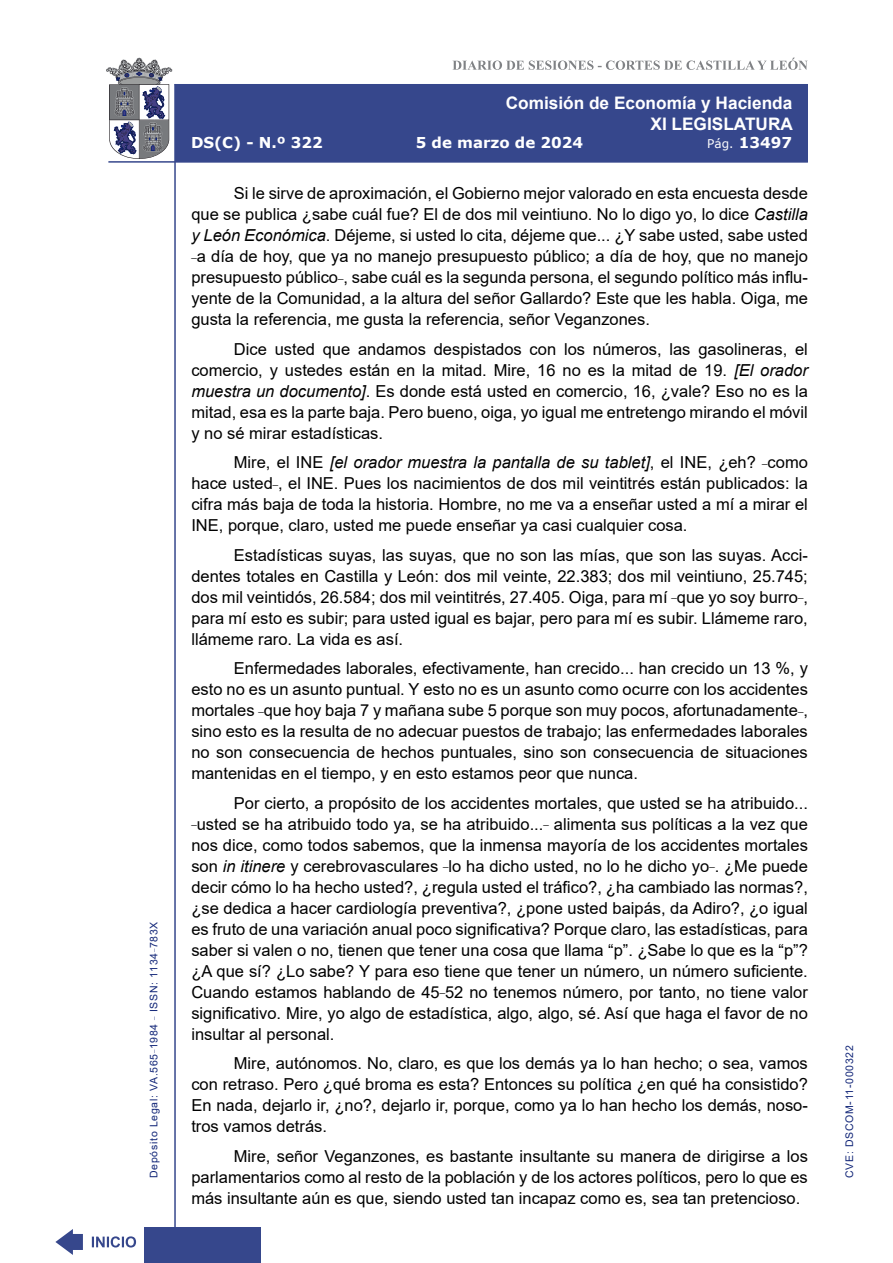
<style>
.page{position:relative;width:893px;height:1263px;background:#fff}
.page>*{position:absolute;margin:0;border:0;box-sizing:border-box;transform-origin:0 0}
.t1{font:700 17.25px/20.7px "Arial";color:#fff;text-align:right}
.t2{font:16.5px/21px "Arial";color:#000;text-align:justify}
.t3{font:700 15px "Verdana";color:#fff}
.t4{font:10.5px "Arial";letter-spacing:.065em;color:#122678}
.s1{font-weight:400;font-size:12px}
.s2{font-style:italic}
</style>
<div class="page">
<svg style="left:452px;top:58px;width:356px;height:12px"></svg>
<hr style="left:174px;top:84px;width:2px;height:1179px;background:#36478c">
<div style="left:144px;top:1227px;width:117px;height:36px;background:#36478c"></div>
<div style="left:175px;top:84px;width:633px;height:78px;background:#36478c"></div>
<hr style="left:108px;top:161px;width:700px;height:2px;background:#36478c">
<svg style="left:92px;top:1236px;width:44px;height:11px"></svg>
<svg style="left:55px;top:1229px;width:28px;height:26px"></svg>
<svg style="left:106px;top:58px;width:66px;height:101px"></svg>
<p class="t4" style="left:146px;top:1178px;width:258px;rotate:-90deg">Depósito Legal: VA.565<sup>_</sup>1984 <sup>_</sup> ISSN: 1134<sup>_</sup>783X</p>
<p class="t1" style="left:506px;top:93px;width:289px">Comisión de Economía y Hacienda<br>XI LEGISLATURA</p>
<p class="t3" style="left:191px;top:132px;width:133px">DS(C) - N.º 322</p>
<p class="t3" style="left:416px;top:132px;width:169px">5 de marzo de 2024</p>
<p class="t3" style="left:707px;top:132px;width:86px"><span class="s1">Pág.</span> 13497</p>
<p class="t2" style="left:191px;top:183px;width:618px;text-indent:43px">Si le sirve de aproximación, el Gobierno mejor valorado en esta encuesta desde que se publica ¿sabe cuál fue? El de dos mil veintiuno. No lo digo yo, lo dice <span class="s2">Castilla y León Económica</span>. Déjeme, si usted lo cita, déjeme que... ¿Y sabe usted, sabe usted <sup>_</sup>a día de hoy, que ya no manejo presupuesto público; a día de hoy, que no manejo presupuesto público<sup>_</sup>, sabe cuál es la segunda persona, el segundo político más influ&shy;yente de la Comunidad, a la altura del señor Gallardo? Este que les habla. Oiga, me gusta la referencia, me gusta la referencia, señor Veganzones.</p>
<p class="t2" style="left:191px;top:338px;width:618px;text-indent:43px">Dice usted que andamos despistados con los números, las gasolineras, el comercio, y ustedes están en la mitad. Mire, 16 no es la mitad de 19. <span class="s2">[El orador muestra un documento]</span>. Es donde está usted en comercio, 16, ¿vale? Eso no es la mitad, esa es la parte baja. Pero bueno, oiga, yo igual me entretengo mirando el móvil y no sé mirar estadísticas.</p>
<p class="t2" style="left:191px;top:452px;width:618px;text-indent:43px">Mire, el INE <span class="s2">[el orador muestra la pantalla de su tablet]</span>, el INE, ¿eh? <sup>_</sup>como hace usted<sup>_</sup>, el INE. Pues los nacimientos de dos mil veintitrés están publicados: la cifra más baja de toda la historia. Hombre, no me va a enseñar usted a mí a mirar el INE, porque, claro, usted me puede enseñar ya casi cualquier cosa.</p>
<p class="t2" style="left:191px;top:544px;width:618px;text-indent:43px">Estadísticas suyas, las suyas, que no son las mías, que son las suyas. Acci&shy;dentes totales en Castilla y León: dos mil veinte, 22.383; dos mil veintiuno, 25.745; dos mil veintidós, 26.584; dos mil veintitrés, 27.405. Oiga, para mí <sup>_</sup>que yo soy burro<sup>_</sup>, para mí esto es subir; para usted igual es bajar, pero para mí es subir. Llámeme raro, llámeme raro. La vida es así.</p>
<p class="t2" style="left:191px;top:658px;width:618px;text-indent:43px">Enfermedades laborales, efectivamente, han crecido... han crecido un 13 %, y esto no es un asunto puntual. Y esto no es un asunto como ocurre con los accidentes mortales <sup>_</sup>que hoy baja 7 y mañana sube 5 porque son muy pocos, afortunadamente<sup>_</sup>, sino esto es la resulta de no adecuar puestos de trabajo; las enfermedades laborales no son consecuencia de hechos puntuales, sino son consecuencia de situaciones mantenidas en el tiempo, y en esto estamos peor que nunca.</p>
<p class="t2" style="left:191px;top:792px;width:618px;text-indent:43px">Por cierto, a propósito de los accidentes mortales, que usted se ha atribuido... <sup>_</sup>usted se ha atribuido todo ya, se ha atribuido...<sup>_</sup> alimenta sus políticas a la vez que nos dice, como todos sabemos, que la inmensa mayoría de los accidentes mortales son <span class="s2">in itinere</span> y cerebrovasculares <sup>_</sup>lo ha dicho usted, no lo he dicho yo<sup>_</sup>. ¿Me puede decir cómo lo ha hecho usted?, ¿regula usted el tráfico?, ¿ha cambiado las normas?, ¿se dedica a hacer cardiología preventiva?, ¿pone usted baipás, da Adiro?, ¿o igual es fruto de una variación anual poco significativa? Porque claro, las estadísticas, para saber si valen o no, tienen que tener una cosa que llama “p”. ¿Sabe lo que es la “p”? ¿A que sí? ¿Lo sabe? Y para eso tiene que tener un número, un número suficiente.<br>Cuando estamos hablando de 45<sup>_</sup>52 no tenemos número, por tanto, no tiene valor significativo. Mire, yo algo de estadística, algo, algo, sé. Así que haga el favor de no insultar al personal.</p>
<p class="t2" style="left:191px;top:1053px;width:618px;text-indent:43px">Mire, autónomos. No, claro, es que los demás ya lo han hecho; o sea, vamos con retraso. Pero ¿qué broma es esta? Entonces su política ¿en qué ha consistido?<br>En nada, dejarlo ir, ¿no?, dejarlo ir, porque, como ya lo han hecho los demás, noso&shy;tros vamos detrás.</p>
<p class="t2" style="left:191px;top:1145px;width:618px;text-indent:43px">Mire, señor Veganzones, es bastante insultante su manera de dirigirse a los parlamentarios como al resto de la población y de los actores políticos, pero lo que es más insultante aún es que, siendo usted tan incapaz como es, sea tan pretencioso.</p>
<p class="t4" style="left:842px;top:1178px;width:134px;rotate:-90deg">CVE: DSCOM-11-000322</p>
</div>
